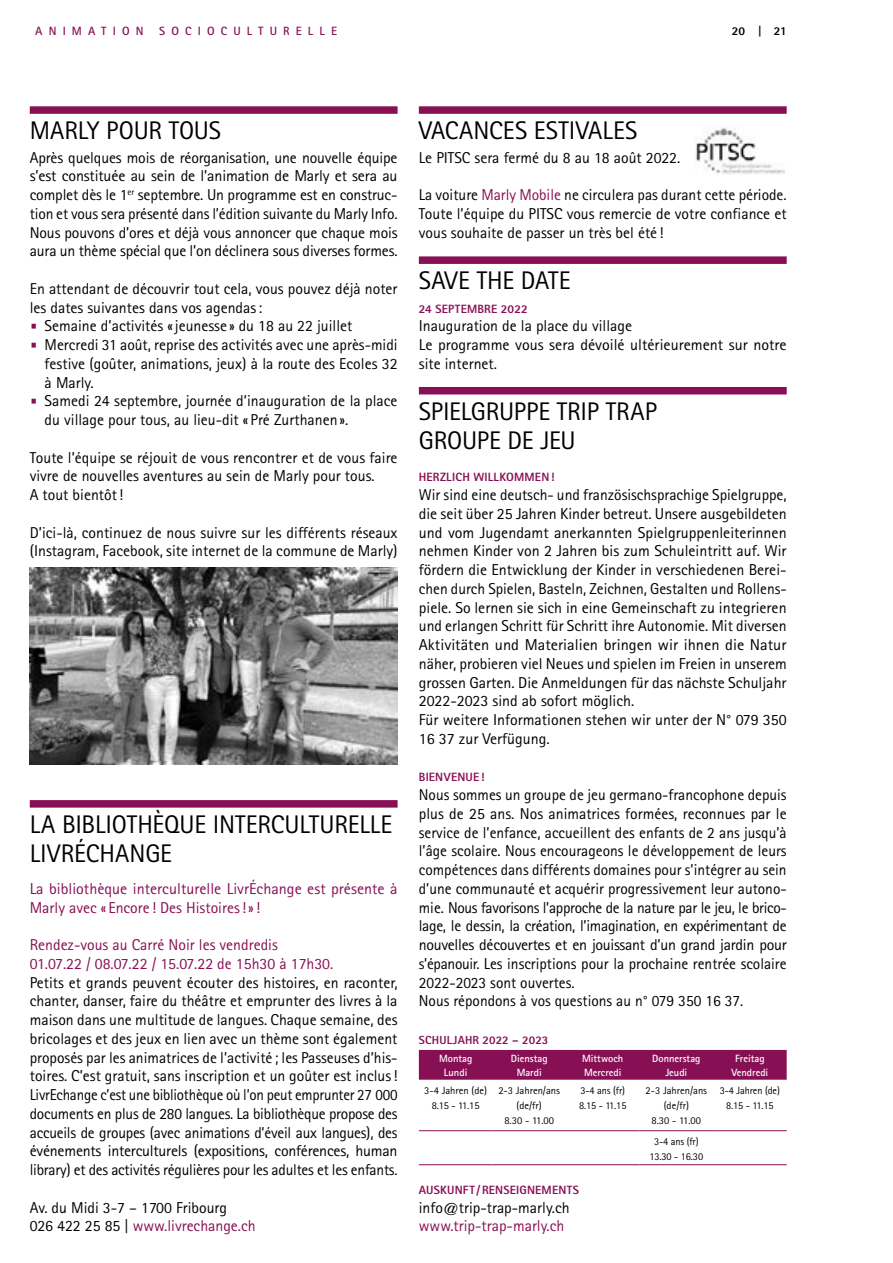
<style>
.page{position:relative;width:893px;height:1263px;background:#fff}
.page>*{position:absolute;margin:0;border:0;box-sizing:border-box;transform-origin:0 0}
.t1{font:25.5px/28.5px "Rotis Sans Serif";letter-spacing:-.005em;color:#000}
.t2{font:15.75px/18.8px "Rotis Sans Serif";color:#000}
.t3{font:15.75px/18.8px "Rotis Sans Serif";color:#870f54}
.t4{font:800 12px "Rotis Sans Serif";letter-spacing:.015em;color:#870f54}
.t5{font:700 12px "Rotis Sans Serif";letter-spacing:.515em;color:#870f54}
.t6{font:800 12px "Rotis Sans Serif";color:#000}
.t7{font:800 11.7px "Rotis Sans Serif";letter-spacing:.015em;color:#870f54}
.t8{font:10.5px/15px "Rotis Sans Serif";color:#000;text-align:center}
.t9{font:700 10.5px/13.5px "Rotis Sans Serif";color:#fff;text-align:center}
.s1{font-family:"Glypha LT Std";font-size:13.5px;color:#870f54}
.s2{color:#870f54}
</style>
<div class="page">
<div style="left:30px;top:106px;width:368px;height:8px;background:#870f54"></div>
<img style="left:30px;top:568px;width:368px;height:197px">
<img style="left:696px;top:127px;width:88px;height:48px">
<div style="left:419px;top:106px;width:368px;height:8px;background:#870f54"></div>
<div style="left:419px;top:256px;width:368px;height:8px;background:#870f54"></div>
<div style="left:30px;top:800px;width:368px;height:8px;background:#870f54"></div>
<div style="left:419px;top:387px;width:368px;height:7px;background:#870f54"></div>
<div style="left:419px;top:1050px;width:368px;height:30px;background:#870f54"></div>
<hr style="left:419px;top:1130px;width:73px;height:1px;background:#870f54">
<hr style="left:492px;top:1130px;width:74px;height:1px;background:#870f54">
<hr style="left:566px;top:1130px;width:73px;height:1px;background:#870f54">
<hr style="left:639px;top:1130px;width:74px;height:1px;background:#870f54">
<hr style="left:713px;top:1130px;width:74px;height:1px;background:#870f54">
<hr style="left:419px;top:1164px;width:73px;height:1px;background:#870f54">
<hr style="left:492px;top:1164px;width:74px;height:1px;background:#870f54">
<hr style="left:566px;top:1164px;width:73px;height:1px;background:#870f54">
<hr style="left:639px;top:1164px;width:74px;height:1px;background:#870f54">
<hr style="left:713px;top:1164px;width:74px;height:1px;background:#870f54">
<p class="t5" style="left:35px;top:23px;width:110px">ANIMATION</p>
<p class="t5" style="left:159px;top:23px;width:179px">SOCIOCULTURELLE</p>
<p class="t6" style="left:732px;top:23px;width:56px">20 | 21</p>
<h1 class="t1" style="left:30px;top:116px;width:193px">MARLY POUR TOUS</h1>
<p class="t2" style="left:30px;top:148px;width:369px;text-align:justify">Après quelques mois de réorganisation, une nouvelle équipe s’est constituée au sein de l’animation de Marly et sera au complet dès le 1<sup>er</sup> septembre. Un programme est en construc&shy;tion et vous sera présenté dans l’édition suivante du Marly Info.<br>Nous pouvons d’ores et déjà vous annoncer que chaque mois aura un thème spécial que l’on déclinera sous diverses formes.</p>
<p class="t2" style="left:30px;top:279px;width:369px">En attendant de découvrir tout cela, vous pouvez déjà noter les dates suivantes dans vos agendas:</p>
<p class="t2" style="left:30px;top:316px;width:324px"><span class="s1">•</span> Semaine d’activités «jeunesse » du 18 au 22 juillet</p>
<p class="t2" style="left:45px;top:335px;width:354px;text-align:justify;text-indent:-15px"><span class="s1">•</span> Mercredi 31 août, reprise des activités avec une après-midi festive (goûter, animations, jeux) à la route des Ecoles 32 à Marly.</p>
<p class="t2" style="left:45px;top:391px;width:354px;text-indent:-15px"><span class="s1">•</span> Samedi 24 septembre, journée d’inauguration de la place du village pour tous, au lieu-dit « Pré Zurthanen».</p>
<p class="t2" style="left:30px;top:448px;width:369px">Toute l’équipe se réjouit de vous rencontrer et de vous faire vivre de nouvelles aventures au sein de Marly pour tous.<br>A tout bientôt!</p>
<p class="t2" style="left:30px;top:523px;width:369px">D’ici-là, continuez de nous suivre sur les différents réseaux (Instagram, Facebook, site internet de la commune de Marly)</p>
<h1 class="t1" style="left:30px;top:810px;width:364px">LA BIBLIOTHÈQUE INTERCULTURELLE<br>LIVRÉCHANGE</h1>
<p class="t3" style="left:30px;top:879px;width:369px">La bibliothèque interculturelle LivrÉchange est présente à<br>Marly avec « Encore ! Des Histoires!»!</p>
<p class="t3" style="left:30px;top:935px;width:305px">Rendez-vous au Carré Noir les vendredis<br>01.07.22 / 08.07.22 / 15.07.22 de 15h30 à 17h30.</p>
<p class="t2" style="left:30px;top:973px;width:369px;text-align:justify">Petits et grands peuvent écouter des histoires, en raconter, chanter, danser, faire du théâtre et emprunter des livres à la maison dans une multitude de langues. Chaque semaine, des bricolages et des jeux en lien avec un thème sont également proposés par les animatrices de l’activité ; les Passeuses d’his&shy;toires. C’est gratuit, sans inscription et un goûter est inclus!<br>LivrEchange c’est une bibliothèque où l’on peut emprunter 27 000 documents en plus de 280 langues. La bibliothèque propose des accueils de groupes (avec animations d’éveil aux langues), des événements interculturels (expositions, conférences, human library) et des activités régulières pour les adultes et les enfants.</p>
<p class="t2" style="left:30px;top:1198px;width:228px">Av. du Midi 3-7 – 1700 Fribourg<br>026 422 25 85 | <span class="s2">www.livrechange.ch</span></p>
<h1 class="t1" style="left:419px;top:116px;width:220px">VACANCES ESTIVALES</h1>
<p class="t2" style="left:419px;top:148px;width:263px">Le PITSC sera fermé du 8 au 18 août 2022.</p>
<p class="t2" style="left:419px;top:185px;width:369px;text-align:justify">La voiture <span class="s2">Marly Mobile</span> ne circulera pas durant cette période.<br>Toute l’équipe du PITSC vous remercie de votre confiance et vous souhaite de passer un très bel été !</p>
<h1 class="t1" style="left:419px;top:266px;width:153px">SAVE THE DATE</h1>
<p class="t4" style="left:419px;top:301px;width:110px">24 SEPTEMBRE 2022</p>
<p class="t2" style="left:419px;top:316px;width:369px">Inauguration de la place du village<br>Le programme vous sera dévoilé ultérieurement sur notre site internet.</p>
<h1 class="t1" style="left:419px;top:397px;width:240px">SPIELGRUPPE TRIP TRAP<br>GROUPE DE JEU</h1>
<p class="t4" style="left:419px;top:470px;width:137px">HERZLICH WILLKOMMEN!</p>
<p class="t2" style="left:419px;top:485px;width:369px">Wir sind eine deutsch- und französischsprachige Spielgruppe, die seit über 25 Jahren Kinder betreut. Unsere ausgebildeten und vom Jugendamt anerkannten Spielgruppenleiterinnen nehmen Kinder von 2 Jahren bis zum Schuleintritt auf. Wir fördern die Entwicklung der Kinder in verschiedenen Berei&shy;chen durch Spielen, Basteln, Zeichnen, Gestalten und Rollens&shy;piele. So lernen sie sich in eine Gemeinschaft zu integrieren und erlangen Schritt für Schritt ihre Autonomie. Mit diversen Aktivitäten und Materialien bringen wir ihnen die Natur näher, probieren viel Neues und spielen im Freien in unserem grossen Garten. Die Anmeldungen für das nächste Schuljahr 2022-2023 sind ab sofort möglich.<br>Für weitere Informationen stehen wir unter der N° 079 350<br>16 37 zur Verfügung.</p>
<p class="t4" style="left:419px;top:770px;width:67px">BIENVENUE!</p>
<p class="t2" style="left:419px;top:785px;width:369px">Nous sommes un groupe de jeu germano-francophone depuis plus de 25 ans. Nos animatrices formées, reconnues par le service de l’enfance, accueillent des enfants de 2 ans jusqu’à l’âge scolaire. Nous encourageons le développement de leurs compétences dans différents domaines pour s’intégrer au sein d’une communauté et acquérir progressivement leur autono&shy;mie. Nous favorisons l’approche de la nature par le jeu, le brico&shy;lage, le dessin, la création, l’imagination, en expérimentant de nouvelles découvertes et en jouissant d’un grand jardin pour s’épanouir. Les inscriptions pour la prochaine rentrée scolaire 2022-2023 sont ouvertes.<br>Nous répondons à vos questions au n° 079 350 16 37.</p>
<p class="t7" style="left:419px;top:1032px;width:131px">SCHULJAHR 2022 – 2023</p>
<p class="t9" style="left:439px;top:1052px;width:35px">Montag<br>Lundi</p>
<p class="t9" style="left:511px;top:1052px;width:38px">Dienstag<br>Mardi</p>
<p class="t9" style="left:582px;top:1052px;width:43px;text-align:left">Mittwoch<br>Mercredi</p>
<p class="t9" style="left:652px;top:1052px;width:50px">Donnerstag<br>Jeudi</p>
<p class="t9" style="left:731px;top:1052px;width:38px">Freitag<br>Vendredi</p>
<p class="t8" style="left:424px;top:1082px;width:64px">3-4 Jahren (de)<br>8.15 - 11.15</p>
<p class="t8" style="left:498px;top:1082px;width:63px">2-3 Jahren/ans (de/fr)<br>8.30 - 11.00</p>
<p class="t8" style="left:579px;top:1082px;width:49px;text-align:left">3-4 ans (fr)<br>8.15 - 11.15</p>
<p class="t8" style="left:645px;top:1082px;width:63px">2-3 Jahren/ans (de/fr)<br>8.30 - 11.00</p>
<p class="t8" style="left:720px;top:1082px;width:62px">3-4 Jahren (de)<br>8.15 - 11.15</p>
<p class="t8" style="left:649px;top:1133px;width:55px">3-4 ans (fr)<br>13.30 - 16.30</p>
<p class="t4" style="left:419px;top:1182px;width:162px">AUSKUNFT / RENSEIGNEMENTS</p>
<p class="t2" style="left:419px;top:1198px;width:152px">info@trip-trap-marly.ch</p>
<p class="t3" style="left:419px;top:1216px;width:147px">www.trip-trap-marly.ch</p>
</div>
